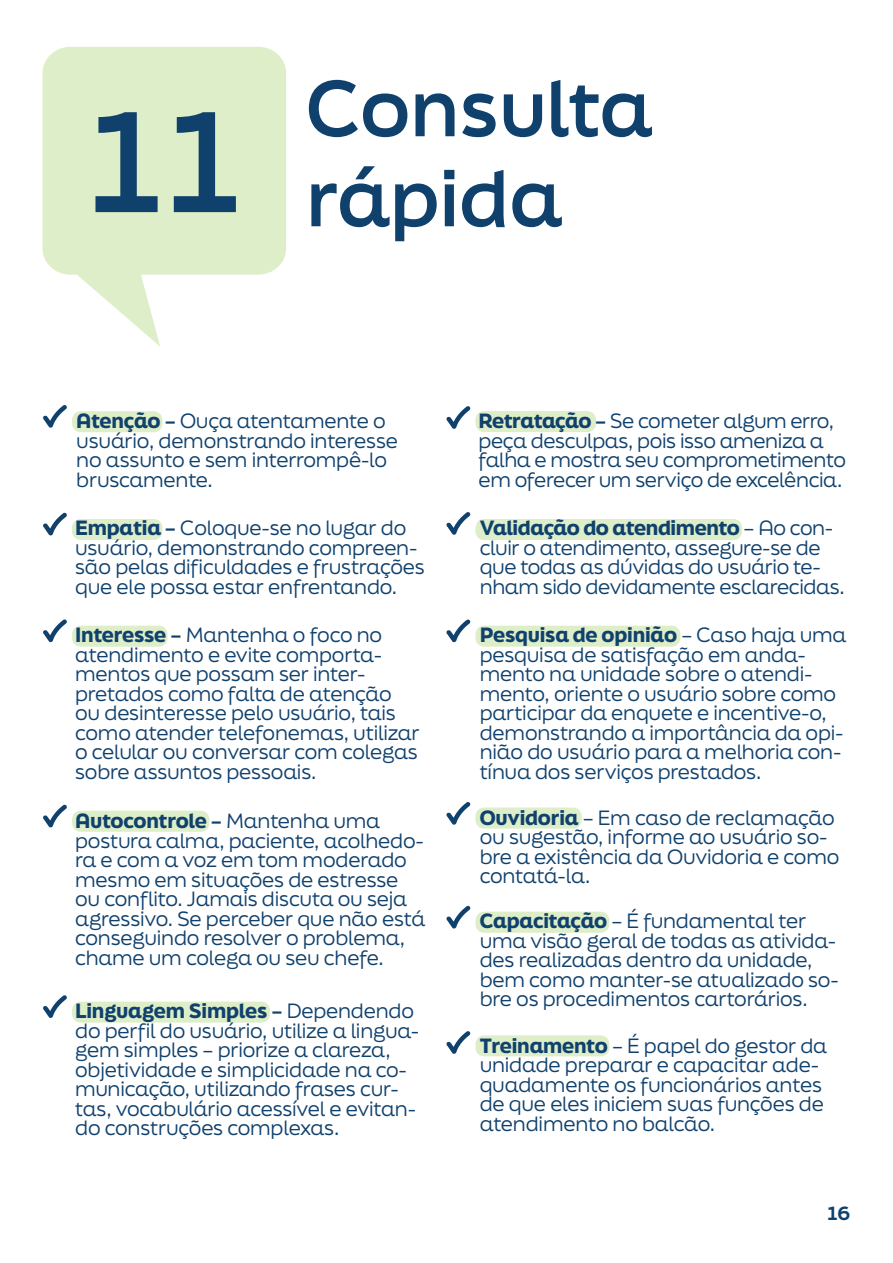
<style>
.page{position:relative;width:893px;height:1263px;background:#fff}
.page>*{position:absolute;margin:0;border:0;box-sizing:border-box;transform-origin:0 0}
.t1{font:700 75px/90px "Final Six";color:#10416d}
.t2{font:19.5px/19.5px "Final Six";letter-spacing:-.01em;color:#10416d}
.t3{font:800 18px "Final Six";color:#10416d}
.s1{font-weight:900}
.s2{font-weight:700}
</style>
<div class="page">
<div style="left:72px;top:519px;width:90px;height:21px;background:#ddeec8;border-radius:9px"></div>
<div style="left:72px;top:626px;width:96px;height:21px;background:#ddeec8;border-radius:9px"></div>
<div style="left:72px;top:811px;width:137px;height:21px;background:#ddeec8;border-radius:9px"></div>
<div style="left:72px;top:1001px;width:198px;height:22px;background:#ddeec8;border-radius:9px"></div>
<div style="left:475px;top:411px;width:121px;height:21px;background:#ddeec8;border-radius:9px"></div>
<div style="left:475px;top:519px;width:267px;height:21px;background:#ddeec8;border-radius:9px"></div>
<div style="left:475px;top:626px;width:205px;height:21px;background:#ddeec8;border-radius:9px"></div>
<div style="left:475px;top:807px;width:107px;height:21px;background:#ddeec8;border-radius:9px"></div>
<div style="left:475px;top:912px;width:134px;height:21px;background:#ddeec8;border-radius:9px"></div>
<div style="left:475px;top:1035px;width:134px;height:21px;background:#ddeec8;border-radius:9px"></div>
<div style="left:72px;top:411px;width:90px;height:21px;background:#ddeec8;border-radius:9px"></div>
<svg style="left:43px;top:47px;width:243px;height:299px;fill:#ddeec8"></svg>
<svg style="left:43px;top:405px;width:24px;height:23px"></svg>
<svg style="left:446px;top:512px;width:25px;height:23px"></svg>
<svg style="left:446px;top:619px;width:25px;height:23px"></svg>
<svg style="left:446px;top:802px;width:25px;height:23px"></svg>
<svg style="left:446px;top:906px;width:25px;height:22px"></svg>
<svg style="left:446px;top:1031px;width:25px;height:23px"></svg>
<svg style="left:43px;top:513px;width:24px;height:22px"></svg>
<svg style="left:43px;top:619px;width:24px;height:23px"></svg>
<svg style="left:43px;top:805px;width:24px;height:22px"></svg>
<svg style="left:43px;top:995px;width:24px;height:23px"></svg>
<svg style="left:446px;top:406px;width:25px;height:23px"></svg>
<h1 class="t1" style="left:86px;top:61px;width:568px;text-indent:220px">Consulta<br><sup>11</sup> rápida</h1>
<p class="t2" style="left:76px;top:411px;width:323px"><span class="s1">Atenção</span> <span class="s2">–</span> Ouça atentamente o usuário, demonstrando interesse no assunto e sem interrompê-lo bruscamente.</p>
<p class="t2" style="left:75px;top:518px;width:351px"><span class="s1">Empatia</span> <span class="s2">–</span> Coloque-se no lugar do usuário, demonstrando compreen&shy;são pelas dificuldades e frustrações que ele possa estar enfrentando.</p>
<p class="t2" style="left:75px;top:625px;width:346px"><span class="s1">Interesse</span> <span class="s2">–</span> Mantenha o foco no atendimento e evite comporta&shy;mentos que possam ser inter&shy;pretados como falta de atenção ou desinteresse pelo usuário, tais como atender telefonemas, utilizar o celular ou conversar com colegas sobre assuntos pessoais.</p>
<p class="t2" style="left:75px;top:810px;width:352px"><span class="s1">Autocontrole</span> <span class="s2">–</span> Mantenha uma postura calma, paciente, acolhedo&shy;ra e com a voz em tom moderado mesmo em situações de estresse ou conflito. Jamais discuta ou seja agressivo. Se perceber que não está conseguindo resolver o problema, chame um colega ou seu chefe.</p>
<p class="t2" style="left:75px;top:1001px;width:346px"><span class="s1">Linguagem Simples</span> <span class="s2">–</span> Dependendo do perfil do usuário, utilize a lingua&shy;gem simples – priorize a clareza, objetividade e simplicidade na co&shy;municação, utilizando frases cur&shy;tas, vocabulário acessível e evitan&shy;do construções complexas.</p>
<p class="t2" style="left:479px;top:411px;width:369px"><span class="s1">Retratação</span> <span class="s2">–</span> Se cometer algum erro, peça desculpas, pois isso ameniza a falha e mostra seu comprometimento em oferecer um serviço de excelência.</p>
<p class="t2" style="left:480px;top:518px;width:366px"><span class="s1">Validação do atendimento</span> – Ao con&shy;cluir o atendimento, assegure-se de que todas as dúvidas do usuário te&shy;nham sido devidamente esclarecidas.</p>
<p class="t2" style="left:480px;top:625px;width:368px"><span class="s1">Pesquisa de opinião</span> – Caso haja uma pesquisa de satisfação em anda&shy;mento na unidade sobre o atendi&shy;mento, oriente o usuário sobre como participar da enquete e incentive-o, demonstrando a importância da opi&shy;nião do usuário para a melhoria con&shy;tínua dos serviços prestados.</p>
<p class="t2" style="left:480px;top:807px;width:361px"><span class="s1">Ouvidoria</span> – Em caso de reclamação ou sugestão, informe ao usuário so&shy;bre a existência da Ouvidoria e como contatá-la.</p>
<p class="t2" style="left:480px;top:910px;width:361px"><span class="s1">Capacitação</span> – É fundamental ter uma visão geral de todas as ativida&shy;des realizadas dentro da unidade, bem como manter-se atualizado so&shy;bre os procedimentos cartorários.</p>
<p class="t2" style="left:480px;top:1035px;width:349px"><span class="s1">Treinamento</span> – É papel do gestor da unidade preparar e capacitar ade&shy;quadamente os funcionários antes de que eles iniciem suas funções de atendimento no balcão.</p>
<p class="t3" style="left:827px;top:1200px;width:25px">16</p>
</div>
